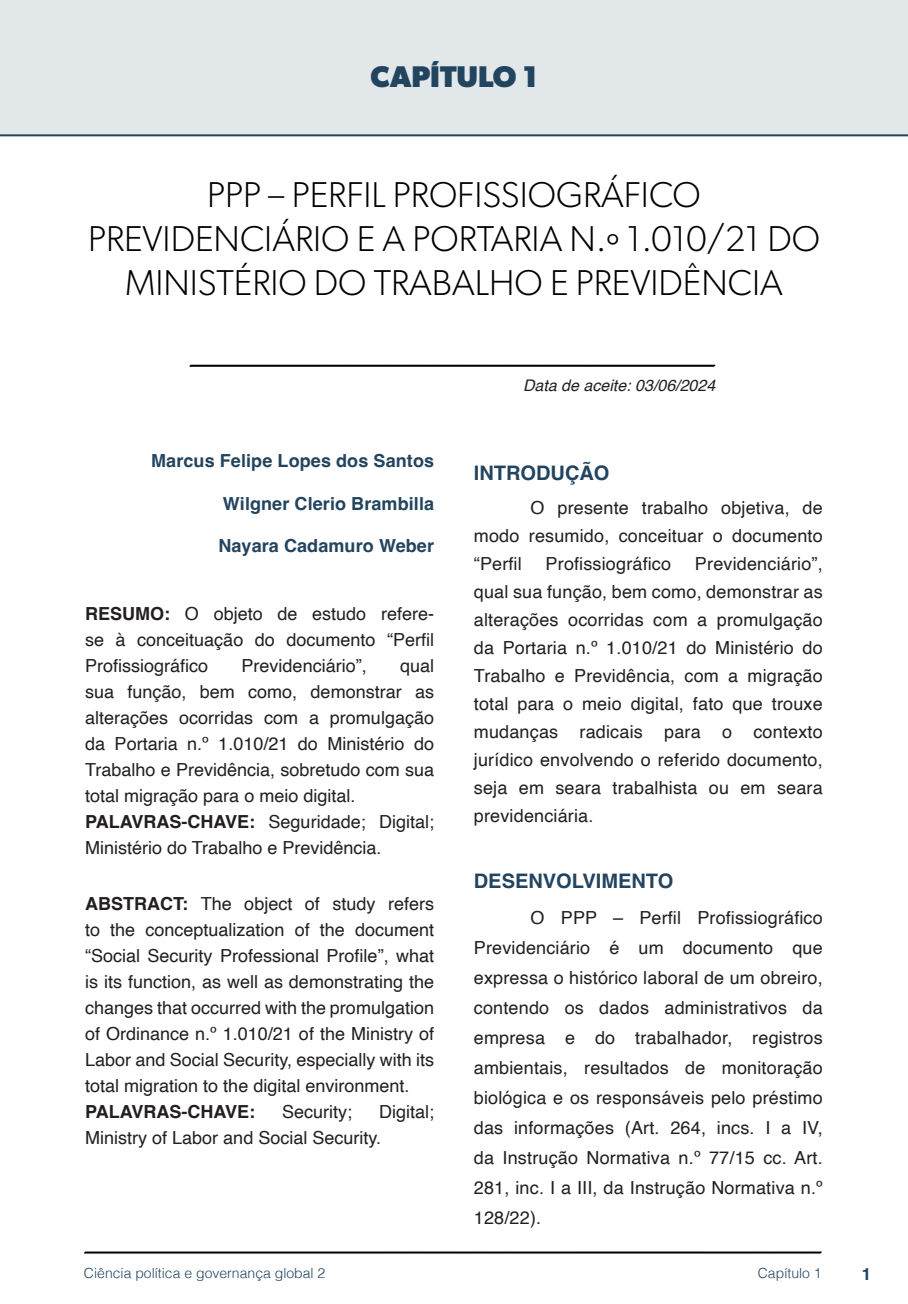
<style>
.page{position:relative;width:908px;height:1304px;background:#fff}
.page>*{position:absolute;margin:0;border:0;box-sizing:border-box;transform-origin:0 0}
.nome_artigos{font:300 36px/44px "Gibson";color:#000;text-align:center}
.capítulos{font:700 30px "Gibson";color:#23445f}
.TITULOS{font:700 20px "Helvetica";color:#23445f}
.txt{font:18px/28px "Helvetica";letter-spacing:.01em;color:#231f20;text-align:justify}
.Resumos_e_PC_TXT{font:18px/26px "Helvetica";color:#231f20;text-align:justify}
.nome_autores{font:700 18px "Helvetica";letter-spacing:.005em;color:#23445f}
.Resumos_e_PC_TXT-2{font:700 18px "Helvetica";color:#231f20}
.t1{font:700 16.8px "Helvetica";color:#23445f}
.t2{font:italic 16px "Helvetica";color:#231f20}
.t3{font:300 14px "Helvetica";color:#23445f}
.s1{font-weight:700}
</style>
<div class="page">
<svg style="left:84px;top:1251px;width:737px;height:3px;background:#515151"></svg>
<div style="left:0;top:0;width:907px;height:136px;background:#e2e7e9"></div>
<svg style="left:189px;top:364px;width:526px;height:3px;background:#4f4f4f"></svg>
<div style="left:64px;top:74px;width:61px;height:54px;background:#e2e7e9"></div>
<p class="capítulos" style="left:370px;top:58px;width:168px">CAPÍTULO 1</p>
<p class="nome_artigos" style="left:88px;top:172px;width:733px">PPP – PERFIL PROFISSIOGRÁFICO<br>PREVIDENCIÁRIO E A PORTARIA N.º 1.010/21 DO<br>MINISTÉRIO DO TRABALHO E PREVIDÊNCIA</p>
<p class="nome_autores" style="left:151px;top:450px;width:284px">Marcus Felipe Lopes dos Santos</p>
<p class="nome_autores" style="left:223px;top:492px;width:212px">Wilgner Clerio Brambilla</p>
<p class="nome_autores" style="left:218px;top:535px;width:217px">Nayara Cadamuro Weber</p>
<p class="Resumos_e_PC_TXT" style="left:85px;top:601px;width:350px"><span class="s1">RESUMO:</span> O objeto de estudo refere&shy;se à conceituação do documento “Perfil Profissiográfico</p>
<p class="Resumos_e_PC_TXT" style="left:241px;top:653px;width:127px">Previdenciário”,</p>
<p class="Resumos_e_PC_TXT" style="left:85px;top:653px;width:350px;text-indent:315px">qual sua função, bem como, demonstrar as alterações ocorridas com a promulgação da Portaria n.º 1.010/21 do Ministério do Trabalho e Previdência, sobretudo com sua total migração para o meio digital.</p>
<p class="Resumos_e_PC_TXT" style="left:85px;top:809px;width:350px"><span class="s1">PALAVRAS-CHAVE:</span> Seguridade; Digital;<br>Ministério do Trabalho e Previdência.</p>
<p class="Resumos_e_PC_TXT" style="left:85px;top:891px;width:350px"><span class="s1">ABSTRACT:</span> The object of study refers to the conceptualization of the document “Social Security Professional Profile”, what is its function, as well as demonstrating the changes that occurred with the promulgation of Ordinance n.º 1.010/21 of the Ministry of Labor and Social Security, especially with its total migration to the digital environment.</p>
<p class="Resumos_e_PC_TXT-2" style="left:85px;top:1100px;width:172px">PALAVRAS-CHAVE:</p>
<p class="Resumos_e_PC_TXT" style="left:282px;top:1099px;width:72px">Security;</p>
<p class="Resumos_e_PC_TXT" style="left:85px;top:1099px;width:350px;text-indent:294px">Digital;<br>Ministry of Labor and Social Security.</p>
<p class="t2" style="left:523px;top:373px;width:194px">Data de aceite: 03/06/2024</p>
<p class="TITULOS" style="left:473px;top:461px;width:137px">INTRODUÇÃO</p>
<p class="txt" style="left:473px;top:494px;width:350px;text-indent:57px">O presente trabalho objetiva, de modo resumido, conceituar o documento “Perfil</p>
<p class="txt" style="left:473px;top:550px;width:350px;text-indent:221px">Previdenciário”, qual sua função, bem como, demonstrar as alterações ocorridas com a promulgação da Portaria n.º 1.010/21 do Ministério do Trabalho e Previdência, com a migração total para o meio digital, fato que trouxe mudanças radicais para o contexto jurídico envolvendo o referido documento, seja em seara trabalhista ou em seara previdenciária.</p>
<p class="txt" style="left:545px;top:550px;width:127px">Profissiográfico</p>
<p class="TITULOS" style="left:473px;top:869px;width:201px">DESENVOLVIMENTO</p>
<p class="txt" style="left:473px;top:903px;width:350px;line-height:30px;text-indent:57px">O PPP – Perfil Profissiográfico Previdenciário é um documento que expressa o histórico laboral de um obreiro, contendo os dados administrativos da empresa e do trabalhador, registros ambientais, resultados de monitoração biológica e os responsáveis pelo préstimo das informações (Art. 264, incs. I a IV, da Instrução Normativa n.º 77/15 cc. Art.<br>281, inc. I a III, da Instrução Normativa n.º 128/22).</p>
<p class="t3" style="left:84px;top:1261px;width:243px">Ciência política e governança global 2</p>
<p class="t3" style="left:757px;top:1261px;width:65px">Capítulo 1</p>
<p class="t1" style="left:861px;top:1264px;width:11px">1</p>
</div>
